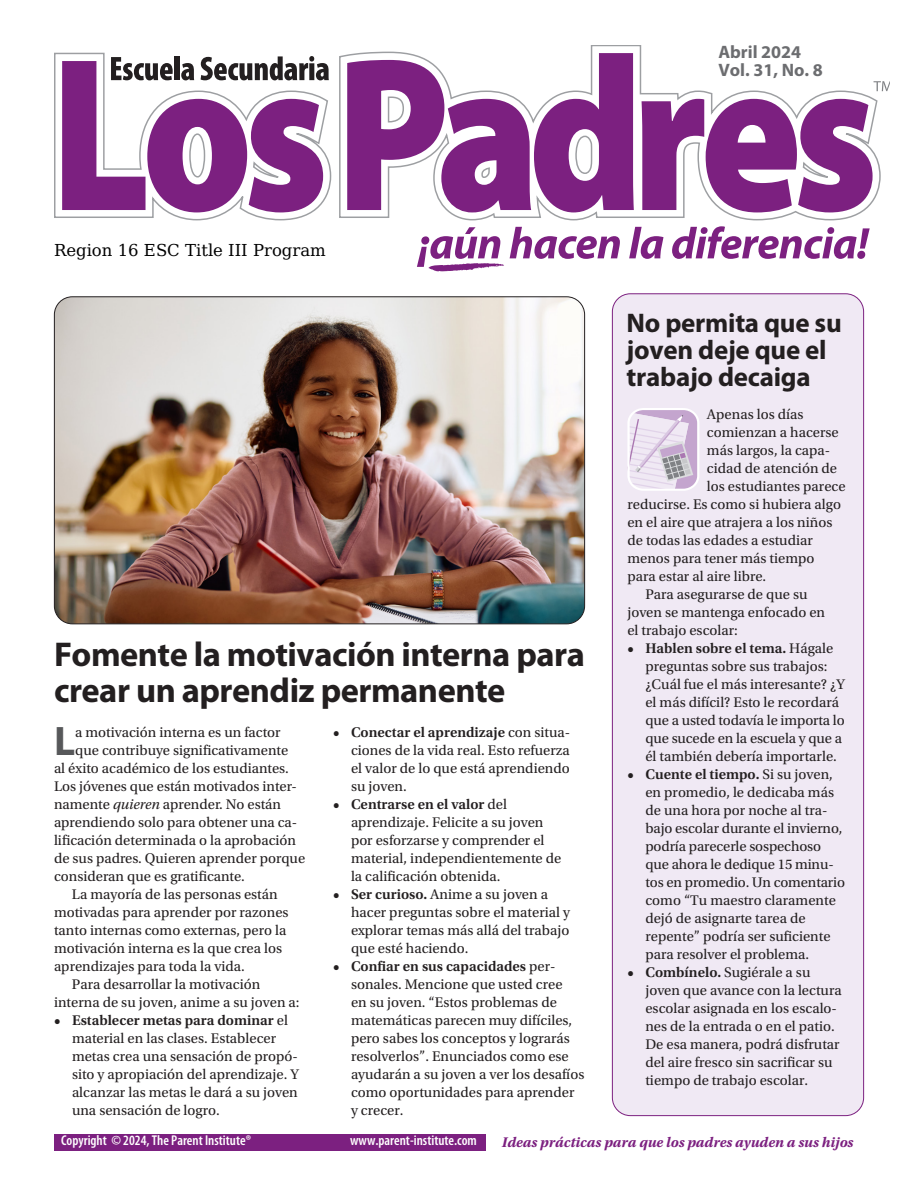
<style>
.page{position:relative;width:918px;height:1188px;background:#fff}
.page>*{position:absolute;margin:0;border:0;box-sizing:border-box;transform-origin:0 0}
.t1{font:700 41.4px "Myriad Pro";color:#57585a}
.t2{font:700 34.5px/36px "Myriad Pro";letter-spacing:-.015em;color:#231f20}
.t3{font:700 27px/27px "Myriad Pro";letter-spacing:-.01em;color:#231f20}
.t4{font:700 18px/18px "Myriad Pro";color:#6c6d70}
.t5{font:16.5px "DejaVu Math Te X Gyre";color:#000}
.t6{font:14.7px/18px "Utopia Std";color:#231f20}
.t7{font:italic 700 14.7px "Utopia Std";color:#7c2080}
.t8{font:600 condensed 14.25px "Myriad Pro";color:#fff}
.s1{font-style:italic}
.s2{font-weight:600}
</style>
<div class="page">
<svg style="left:417px;top:227px;width:87px;height:44px"></svg>
<svg style="left:510px;top:227px;width:110px;height:32px"></svg>
<svg style="left:629px;top:227px;width:35px;height:32px"></svg>
<svg style="left:672px;top:226px;width:198px;height:33px"></svg>
<svg style="left:54px;top:45px;width:827px;height:176px"></svg>
<svg style="left:347px;top:53px;width:287px;height:159px"></svg>
<svg style="left:642px;top:99px;width:231px;height:113px"></svg>
<svg style="left:62px;top:56px;width:267px;height:156px"></svg>
<svg style="left:874px;top:81px;width:16px;height:10px"></svg>
<div style="left:54px;top:1134px;width:431px;height:16px;background:#7c2080"></div>
<div style="left:612px;top:294px;width:252px;height:822px;background:#f0e9f4;border-radius:18px"></div>
<svg style="left:627px;top:408px;width:72px;height:83px"></svg>
<img style="left:54px;top:298px;width:531px;height:326px">
<p class="t4" style="left:718px;top:42px;width:106px">Abril 2024<br>Vol. 31, No. 8</p>
<p class="t5" style="left:54px;top:243px;width:273px">Region 16 ESC Title III Program</p>
<h2 class="t2" style="left:54px;top:636px;width:533px">Fomente la motivación interna para crear un aprendiz permanente</h2>
<h1 class="t1" style="left:54px;top:714px;width:23px">L</h1>
<p class="t6" style="left:75px;top:723px;width:207px">a motivación interna es un factor</p>
<p class="t6" style="left:75px;top:741px;width:215px">que contribuye significativamente</p>
<p class="t6" style="left:54px;top:759px;width:236px">al éxito académico de los estudiantes.</p>
<p class="t6" style="left:54px;top:777px;width:245px">Los jóvenes que están motivados inter-</p>
<p class="t6" style="left:54px;top:795px;width:229px">namente <span class="s1">quieren</span> aprender. No están</p>
<p class="t6" style="left:54px;top:813px;width:245px">aprendiendo solo para obtener una ca-</p>
<p class="t6" style="left:54px;top:831px;width:244px">lificación determinada o la aprobación</p>
<p class="t6" style="left:54px;top:849px;width:253px">de sus padres. Quieren aprender porque</p>
<p class="t6" style="left:54px;top:867px;width:192px">consideran que es gratificante.</p>
<p class="t6" style="left:72px;top:885px;width:207px">La mayoría de las personas están</p>
<p class="t6" style="left:54px;top:903px;width:236px">motivadas para aprender por razones</p>
<p class="t6" style="left:54px;top:921px;width:234px">tanto internas como externas, pero la</p>
<p class="t6" style="left:54px;top:939px;width:230px">motivación interna es la que crea los</p>
<p class="t6" style="left:54px;top:957px;width:192px">aprendizajes para toda la vida.</p>
<p class="t6" style="left:72px;top:975px;width:190px">Para desarrollar la motivación</p>
<p class="t6" style="left:54px;top:993px;width:247px">interna de su joven, anime a su joven a:</p>
<p class="t6" style="left:72px;top:1011px;width:229px;text-indent:-18px"><span class="s2">• Establecer metas para dominar</span> el material en las clases. Establecer metas crea una sensación de propó&shy;sito y apropiación del aprendizaje. Y alcanzar las metas le dará a su joven una sensación de logro.</p>
<p class="t6" style="left:351px;top:723px;width:221px;text-align:justify;text-indent:-18px"><span class="s2">• Conectar el aprendizaje</span> con situa&shy;ciones de la vida real. Esto refuerza el valor de lo que está aprendiendo su joven.</p>
<p class="t6" style="left:351px;top:795px;width:212px;text-indent:-18px"><span class="s2">• Centrarse en el valor</span> del aprendizaje. Felicite a su joven por esforzarse y comprender el material, independientemente de la calificación obtenida.</p>
<p class="t6" style="left:351px;top:885px;width:221px;text-indent:-18px"><span class="s2">• Ser curioso.</span> Anime a su joven a hacer preguntas sobre el material y explorar temas más allá del trabajo que esté haciendo.</p>
<p class="t6" style="left:351px;top:957px;width:235px;text-indent:-18px"><span class="s2">• Confiar en sus capacidades</span> per&shy;sonales. Mencione que usted cree<br>en su joven. “Estos problemas de matemáticas parecen muy difíciles, pero sabes los conceptos y lograrás resolverlos”. Enunciados como ese ayudarán a su joven a ver los desafíos como oportunidades para aprender y crecer.</p>
<h3 class="t3" style="left:627px;top:309px;width:217px">No permita que su joven deje que el trabajo decaiga</h3>
<p class="t6" style="left:707px;top:405px;width:98px">Apenas los días</p>
<p class="t6" style="left:707px;top:423px;width:133px">comienzan a hacerse</p>
<p class="t6" style="left:707px;top:441px;width:125px">más largos, la capa-</p>
<p class="t6" style="left:707px;top:459px;width:132px">cidad de atención de</p>
<p class="t6" style="left:707px;top:477px;width:140px">los estudiantes parece</p>
<p class="t6" style="left:627px;top:495px;width:215px">reducirse. Es como si hubiera algo</p>
<p class="t6" style="left:627px;top:513px;width:207px">en el aire que atrajera a los niños</p>
<p class="t6" style="left:627px;top:531px;width:187px">de todas las edades a estudiar</p>
<p class="t6" style="left:627px;top:549px;width:189px">menos para tener más tiempo</p>
<p class="t6" style="left:627px;top:567px;width:140px">para estar al aire libre.</p>
<p class="t6" style="left:645px;top:585px;width:164px">Para asegurarse de que su</p>
<p class="t6" style="left:627px;top:603px;width:199px">joven se mantenga enfocado en</p>
<p class="t6" style="left:627px;top:621px;width:112px">el trabajo escolar:</p>
<p class="t6" style="left:645px;top:639px;width:201px;text-indent:-18px"><span class="s2">• Hablen sobre el tema.</span> Hágale preguntas sobre sus trabajos: ¿Cuál fue el más interesante? ¿Y el más difícil? Esto le recordará que a usted todavía le importa lo que sucede en la escuela y que a él también debería importarle.</p>
<p class="t6" style="left:645px;top:765px;width:201px;text-indent:-18px"><span class="s2">• Cuente el tiempo.</span> Si su joven, en promedio, le dedicaba más de una hora por noche al tra&shy;bajo escolar durante el invierno, podría parecerle sospechoso que ahora le dedique 15 minu&shy;tos en promedio. Un comentario como “Tu maestro claramente dejó de asignarte tarea de repente” podría ser suficiente para resolver el problema.</p>
<p class="t6" style="left:645px;top:963px;width:198px;text-indent:-18px"><span class="s2">• Combínelo.</span> Sugiérale a su joven que avance con la lectura escolar asignada en los escalo&shy;nes de la entrada o en el patio.<br>De esa manera, podrá disfrutar del aire fresco sin sacrificar su tiempo de trabajo escolar.</p>
<p class="t8" style="left:61px;top:1132px;width:191px">Copyright © 2024, The Parent Institute®</p>
<p class="t8" style="left:350px;top:1132px;width:128px">www.parent-institute.com</p>
<p class="t7" style="left:502px;top:1134px;width:353px">Ideas prácticas para que los padres ayuden a sus hijos</p>
</div>
